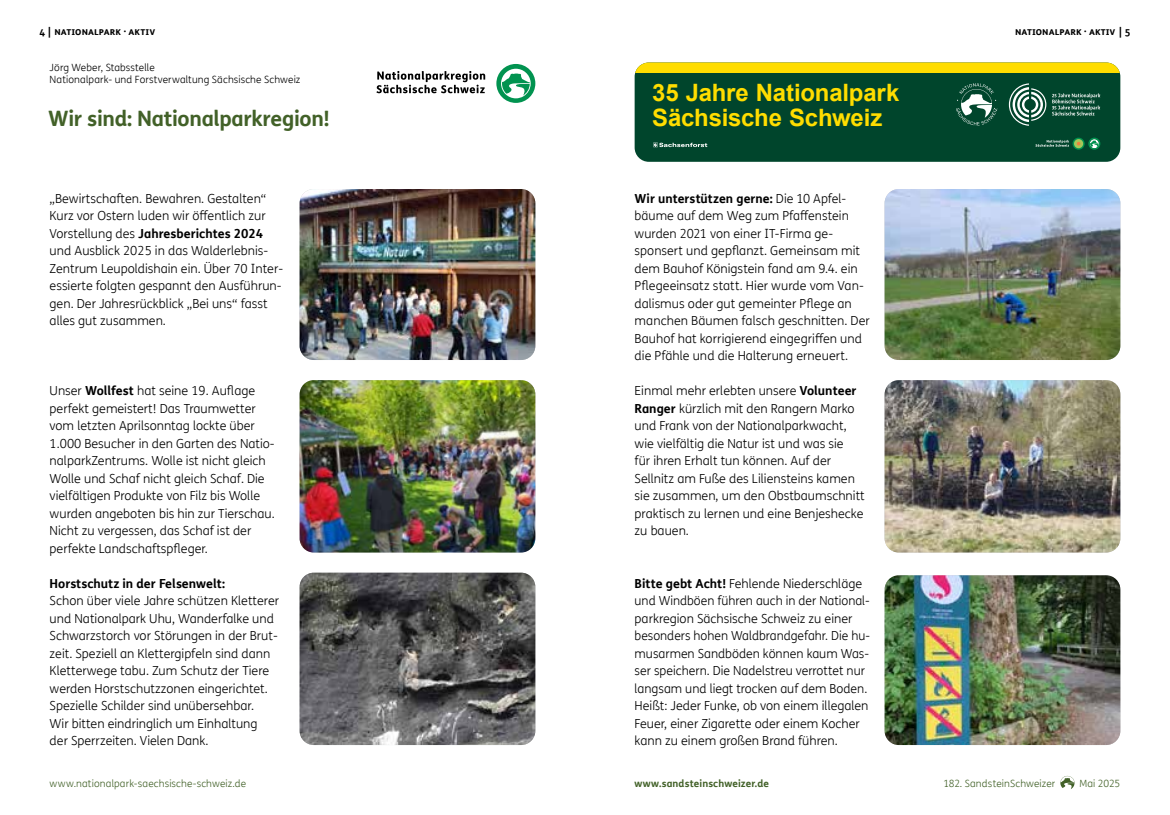
<style>
.page{position:relative;width:1170px;height:815px;background:#fff}
.page>*{position:absolute;margin:0;border:0;box-sizing:border-box;transform-origin:0 0}
.t1{font:700 23.88px/24.8px "Arial";letter-spacing:-.01em;color:#fd0}
.t2{font:700 21.25px "FS Me Pro";letter-spacing:-.015em;color:#426128}
.t3{font:300 12.5px/17.5px "FS Me Pro";color:#000}
.t4{font:700 12.5px "FS Me Pro";color:#000}
.t5{font:300 10px/12px "FS Me Pro";letter-spacing:.01em;color:#000}
.t6{font:300 10px "FS Me Pro";letter-spacing:.01em;color:#426128}
.t7{font:700 10px "FS Me Pro";letter-spacing:.005em;color:#000}
.t8{font:700 10px "FS Me Pro";letter-spacing:.01em;color:#426128}
.s1{font-weight:700}
</style>
<div class="page">
<svg style="left:1060px;top:776px;width:14px;height:13px"></svg>
<img style="left:884px;top:575px;width:236px;height:170px">
<img style="left:299px;top:189px;width:236px;height:171px">
<img style="left:299px;top:380px;width:236px;height:173px">
<img style="left:299px;top:573px;width:236px;height:172px">
<svg style="left:496px;top:64px;width:39px;height:39px"></svg>
<svg style="left:376px;top:71px;width:109px;height:22px"></svg>
<img style="left:884px;top:189px;width:236px;height:171px">
<img style="left:884px;top:380px;width:236px;height:173px">
<div style="left:634px;top:62px;width:486px;height:100px;background:#00452c"></div>
<div style="left:634px;top:63px;width:486px;height:10px;background:#fd0"></div>
<svg style="left:653px;top:143px;width:54px;height:4px"></svg>
<svg style="left:1008px;top:83px;width:92px;height:43px"></svg>
<svg style="left:1088px;top:138px;width:12px;height:12px"></svg>
<svg style="left:1072px;top:138px;width:12px;height:12px"></svg>
<svg style="left:1073px;top:139px;width:10px;height:9px"></svg>
<svg style="left:1076px;top:142px;width:4px;height:4px"></svg>
<svg style="left:1035px;top:140px;width:33px;height:7px"></svg>
<svg style="left:955px;top:83px;width:42px;height:42px"></svg>
<p class="t7" style="left:39px;top:24px;width:34px">4 | NATION</p>
<p class="t7" style="left:1048px;top:24px;width:83px">ALPARK · Aktiv | 5</p>
<p class="t7" style="left:88px;top:24px;width:69px">ALPARK · Aktiv</p>
<p class="t7" style="left:1014px;top:24px;width:19px">NATION</p>
<p class="t5" style="left:50px;top:62px;width:252px">Jörg Weber, Stabsstelle<br>Nationalpark- und Forstverwaltung Sächsische Schweiz</p>
<h2 class="t2" style="left:48px;top:102px;width:283px">Wir sind: Nationalparkregion!</h2>
<p class="t3" style="left:50px;top:189px;width:235px">„Bewirtschaften. Bewahren. Gestalten“ Kurz vor Ostern luden wir öffentlich zur Vorstellung des <span class="s1">Jahresberichtes 2024 </span>und Ausblick 2025 in das Walderlebnis-Zentrum Leupoldishain ein. Über 70 Inter&shy;essierte folgten gespannt den Ausführun&shy;gen. Der Jahresrückblick „Bei uns“ fasst alles gut zusammen.</p>
<p class="t3" style="left:50px;top:382px;width:227px">Unser <span class="s1">Wollfest</span> hat seine 19. Auflage perfekt gemeistert! Das Traumwetter vom letzten Aprilsonntag lockte über 1.000 Besucher in den Garten des Natio&shy;nalparkZentrums. Wolle ist nicht gleich Wolle und Schaf nicht gleich Schaf. Die vielfältigen Produkte von Filz bis Wolle wurden angeboten bis hin zur Tierschau.<br>Nicht zu vergessen, das Schaf ist der perfekte Landschaftspfleger.</p>
<p class="t4" style="left:50px;top:573px;width:177px">Horstschutz in der Felsenwelt:</p>
<p class="t3" style="left:50px;top:592px;width:231px">Schon über viele Jahre schützen Kletterer und Nationalpark Uhu, Wanderfalke und Schwarzstorch vor Störungen in der Brut&shy;zeit. Speziell an Klettergipfeln sind dann Kletterwege tabu. Zum Schutz der Tiere werden Horstschutzzonen eingerichtet.<br>Spezielle Schilder sind unübersehbar.<br>Wir bitten eindringlich um Einhaltung<br>der Sperrzeiten. Vielen Dank.</p>
<h1 class="t1" style="left:652px;top:81px;width:248px">35 Jahre Nationalpark<br>Sächsische Schweiz</h1>
<p class="t3" style="left:634px;top:189px;width:237px"><span class="s1">Wir unterstützen gerne:</span> Die 10 Apfel&shy;bäume auf dem Weg zum Pfaffenstein wurden 2021 von einer IT-Firma ge&shy;sponsert und gepflanzt. Gemeinsam mit dem Bauhof Königstein fand am 9.4. ein Pflegeeinsatz statt. Hier wurde vom Van&shy;dalismus oder gut gemeinter Pflege an manchen Bäumen falsch geschnitten. Der Bauhof hat korrigierend eingegriffen und die Pfähle und die Halterung erneuert.</p>
<p class="t3" style="left:634px;top:382px;width:232px">Einmal mehr erlebten unsere <span class="s1">Volunteer Ranger</span> kürzlich mit den Rangern Marko und Frank von der Nationalparkwacht, wie vielfältig die Natur ist und was sie<br>für ihren Erhalt tun können. Auf der Sellnitz am Fuße des Liliensteins kamen sie zusammen, um den Obstbaumschnitt praktisch zu lernen und eine Benjeshecke zu bauen.</p>
<p class="t3" style="left:634px;top:574px;width:237px"><span class="s1">Bitte gebt Acht!</span> Fehlende Niederschläge und Windböen führen auch in der National&shy;parkregion Sächsische Schweiz zu einer besonders hohen Waldbrandgefahr. Die hu&shy;musarmen Sandböden können kaum Was&shy;ser speichern. Die Nadelstreu verrottet nur langsam und liegt trocken auf dem Boden.<br>Heißt: Jeder Funke, ob von einem illegalen Feuer, einer Zigarette oder einem Kocher kann zu einem großen Brand führen.</p>
<p class="t6" style="left:50px;top:776px;width:198px">www.nationalpark-saechsische-schweiz.de</p>
<p class="t8" style="left:634px;top:775px;width:136px">www.sandsteinschweizer.de</p>
<p class="t6" style="left:943px;top:776px;width:113px">182. SandsteinSchweizer</p>
<p class="t6" style="left:1079px;top:776px;width:42px">Mai 2025</p>
</div>
